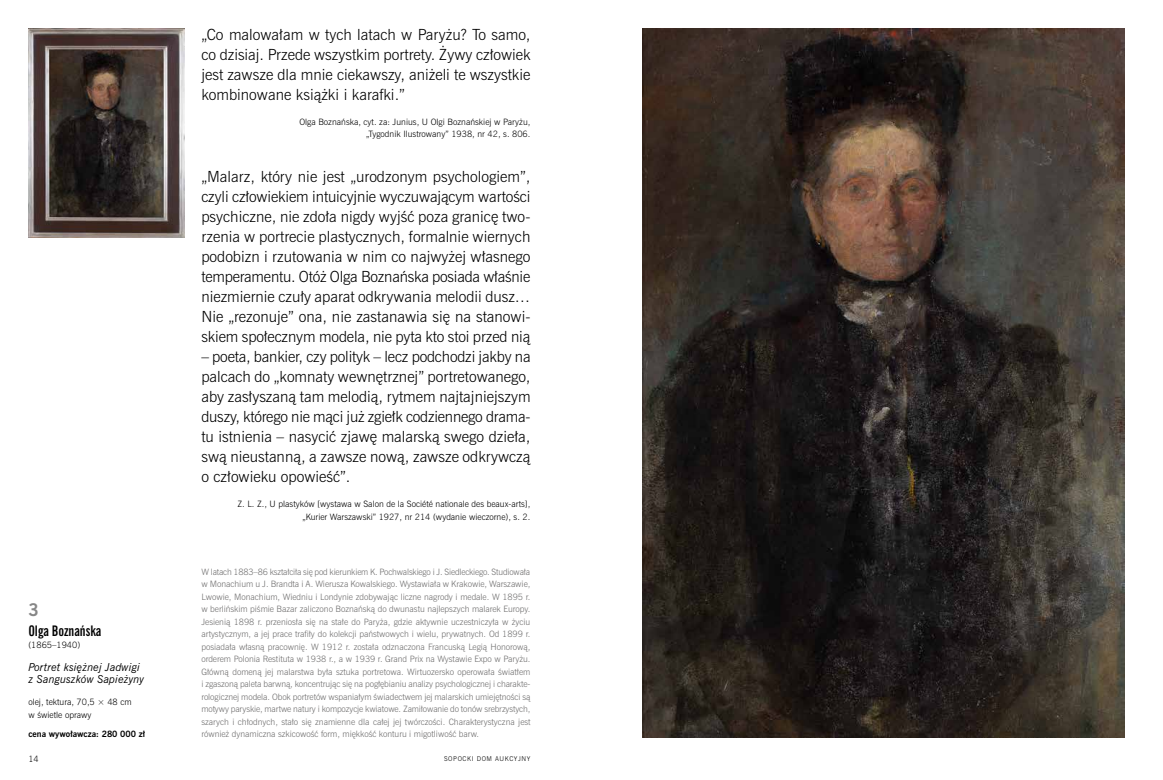
<style>
.page{position:relative;width:1163px;height:780px;background:#fff}
.page>*{position:absolute;margin:0;border:0;box-sizing:border-box;transform-origin:0 0}
.t1{font:700 16px "News Goth PL";color:#878787}
.t2{font:14px/20px "News Goth Lt PL";color:#000;text-align:justify}
.t3{font:700 13px "News Goth X Cn PL";color:#000}
.t4{font:italic 10px/12px "News Goth PL";color:#000}
.t5{font:8px/12.5px "News Goth Lt PL";letter-spacing:-.005em;color:#706f6f;text-align:justify}
.t6{font:8px/12.5px "News Goth Lt PL";color:#000;text-align:right}
.t7{font:700 8px "News Goth PL";color:#000}
.t8{font:6px "News Goth Lt PL";letter-spacing:.1em;color:#000}
</style>
<div class="page">
<img style="left:642px;top:28px;width:482px;height:709px">
<img style="left:28px;top:28px;width:156px;height:209px">
<h1 class="t1" style="left:28px;top:599px;width:12px">3</h1>
<h3 class="t3" style="left:28px;top:622px;width:75px">Olga Boznańska</h3>
<p class="t6" style="left:28px;top:639px;width:53px">(1865–1940)</p>
<p class="t4" style="left:28px;top:660px;width:117px">Portret księżnej Jadwigi z Sanguszków Sapieżyny</p>
<p class="t6" style="left:28px;top:696px;width:105px;text-align:left">olej, tektura, 70,5 × 48 cm w świetle oprawy</p>
<p class="t7" style="left:28px;top:729px;width:118px">cena wywoławcza: 280 000 zł</p>
<h2 class="t2" style="left:201px;top:24px;width:331px">„Co malowałam w tych latach w Paryżu? To samo, co dzisiaj. Przede wszystkim portrety. Żywy człowiek jest zawsze dla mnie ciekawszy, aniżeli te wszystkie kombinowane książki i karafki.”</h2>
<p class="t6" style="left:299px;top:115px;width:232px">Olga Boznańska, cyt. za: Junius, U Olgi Boznańskiej w Paryżu, „Tygodnik Ilustrowany” 1938, nr 42, s. 806.</p>
<p class="t2" style="left:201px;top:167px;width:330px">„Malarz, który nie jest „urodzonym psychologiem”, czyli człowiekiem intuicyjnie wyczuwającym wartości psychiczne, nie zdoła nigdy wyjść poza granicę two&shy;rzenia w portrecie plastycznych, formalnie wiernych podobizn i rzutowania w nim co najwyżej własnego temperamentu. Otóż Olga Boznańska posiada właśnie niezmiernie czuły aparat odkrywania melodii dusz… Nie „rezonuje” ona, nie zastanawia się na stanowi&shy;skiem społecznym modela, nie pyta kto stoi przed nią</p>
<p class="t2" style="left:201px;top:347px;width:331px">– poeta, bankier, czy polityk – lecz podchodzi jakby na palcach do „komnaty wewnętrznej” portretowanego, aby zasłyszaną tam melodią, rytmem najtajniejszym duszy, którego nie mąci już zgiełk codziennego drama&shy;tu istnienia – nasycić zjawę malarską swego dzieła, swą nieustanną, a zawsze nową, zawsze odkrywczą o człowieku opowieść”.</p>
<p class="t6" style="left:237px;top:498px;width:294px">Z. L. Z., U plastyków [wystawa w Salon de la Société nationale des beaux-arts], „Kurier Warszawski” 1927, nr 214 (wydanie wieczorne), s. 2.</p>
<p class="t5" style="left:201px;top:565px;width:331px">W latach 1883–86 kształciła się pod kierunkiem K. Pochwalskiego i J. Siedleckiego. Studiowała w Monachium u J. Brandta i A. Wierusza Kowalskiego. Wystawiała w Krakowie, Warszawie, Lwowie, Monachium, Wiedniu i Londynie zdobywając liczne nagrody i medale. W 1895 r. w berlińskim piśmie Bazar zaliczono Boznańską do dwunastu najlepszych malarek Europy.<br>Jesienią 1898 r. przeniosła się na stałe do Paryża, gdzie aktywnie uczestniczyła w życiu artystycznym, a jej prace trafiły do kolekcji państwowych i wielu, prywatnych. Od 1899 r. posiadała własną pracownię. W 1912 r. została odznaczona Francuską Legią Honorową, orderem Polonia Restituta w 1938 r., a w 1939 r. Grand Prix na Wystawie Expo w Paryżu.<br>Główną domeną jej malarstwa była sztuka portretowa. Wirtuozersko operowała światłem i zgaszoną paleta barwną, koncentrując się na pogłębianiu analizy psychologicznej i charakte&shy;rologicznej modela. Obok portretów wspaniałym świadectwem jej malarskich umiejętności są motywy paryskie, martwe natury i kompozycje kwiatowe. Zamiłowanie do tonów srebrzystych, szarych i chłodnych, stało się znamienne dla całej jej twórczości. Charakterystyczna jest również dynamiczna szkicowość form, miękkość konturu i migotliwość barw.</p>
<p class="t6" style="left:28px;top:752px;width:12px">14</p>
<p class="t8" style="left:444px;top:754px;width:88px">sopocki dom aukcyjny</p>
</div>
